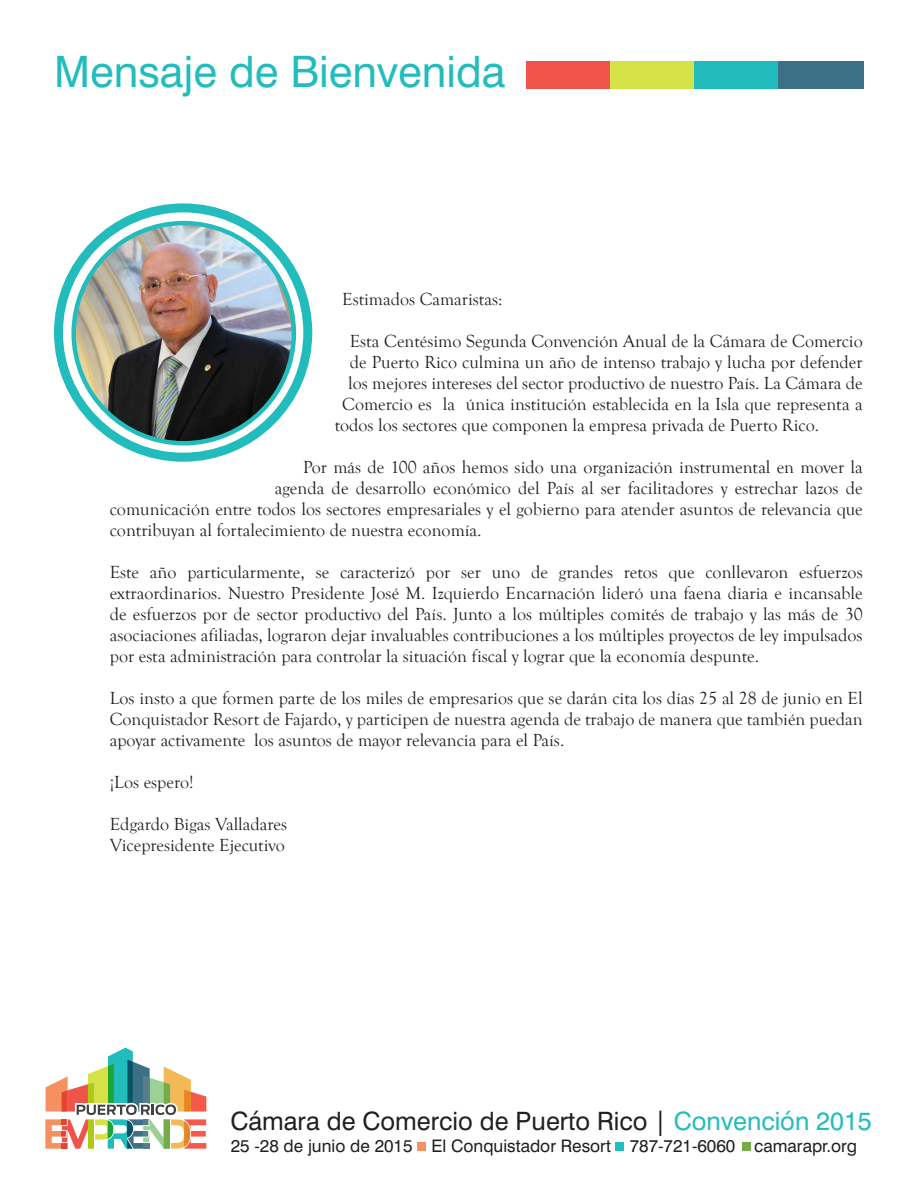
<style>
.page{position:relative;width:918px;height:1188px;background:#fff}
.page>*{position:absolute;margin:0;border:0;box-sizing:border-box;transform-origin:0 0}
.t1{font:43.35px "Swiss 721 BT";color:#22bcbd}
.t2{font:25.35px "Swiss 721 BT";color:#231f20}
.t3{font:18px/21px "Goudy Old Style T";color:#231f20;text-align:justify}
.t4{font:17.25px "Swiss 721 BT";color:#231f20}
.s1{color:#22bcbd}
</style>
<div class="page">
<svg style="left:45px;top:1048px;width:161px;height:101px"></svg>
<div style="left:417px;top:1142px;width:8px;height:9px;background:#f59160"></div>
<div style="left:615px;top:1142px;width:8px;height:9px;background:#22bcbd"></div>
<div style="left:742px;top:1142px;width:8px;height:9px;background:#77ab4a"></div>
<div style="left:526px;top:61px;width:85px;height:27px;background:#f05349"></div>
<div style="left:610px;top:61px;width:85px;height:27px;background:#d5e248"></div>
<div style="left:695px;top:61px;width:85px;height:27px;background:#22bcbd"></div>
<div style="left:779px;top:61px;width:85px;height:27px;background:#3b7086"></div>
<div style="left:54px;top:203px;width:258px;height:259px;border:9px solid #22bcbd;border-radius:50%"></div>
<img style="left:74px;top:223px;width:220px;height:220px;border-radius:110px">
<p class="t1" style="left:54px;top:45px;width:453px">Mensaje de Bienvenida</p>
<p class="t3" style="left:342px;top:289px;width:162px">Estimados Camaristas:</p>
<p class="t3" style="left:350px;top:331px;width:514px">Esta Centésimo Segunda Convención Anual de la Cámara de Comercio</p>
<p class="t3" style="left:350px;top:352px;width:514px">de Puerto Rico culmina un año de intenso trabajo y lucha por defender</p>
<p class="t3" style="left:348px;top:373px;width:516px">los mejores intereses del sector productivo de nuestro País. La Cámara de</p>
<p class="t3" style="left:342px;top:394px;width:522px">Comercio es la única institución establecida en la Isla que representa a</p>
<p class="t3" style="left:335px;top:415px;width:486px">todos los sectores que componen la empresa privada de Puerto Rico.</p>
<p class="t3" style="left:303px;top:457px;width:561px">Por más de 100 años hemos sido una organización instrumental en mover la</p>
<p class="t3" style="left:275px;top:478px;width:589px">agenda de desarrollo económico del País al ser facilitadores y estrechar lazos de</p>
<p class="t3" style="left:110px;top:499px;width:754px">comunicación entre todos los sectores empresariales y el gobierno para atender asuntos de relevancia que</p>
<p class="t3" style="left:110px;top:520px;width:373px">contribuyan al fortalecimiento de nuestra economía.</p>
<p class="t3" style="left:110px;top:562px;width:754px">Este año particularmente, se caracterizó por ser uno de grandes retos que conllevaron esfuerzos extraordinarios. Nuestro Presidente José M. Izquierdo Encarnación lideró una faena diaria e incansable de esfuerzos por de sector productivo del País. Junto a los múltiples comités de trabajo y las más de 30 asociaciones afiliadas, lograron dejar invaluables contribuciones a los múltiples proyectos de ley impulsados por esta administración para controlar la situación fiscal y lograr que la economía despunte.</p>
<p class="t3" style="left:110px;top:688px;width:754px">Los insto a que formen parte de los miles de empresarios que se darán cita los días 25 al 28 de junio en El Conquistador Resort de Fajardo, y participen de nuestra agenda de trabajo de manera que también puedan apoyar activamente los asuntos de mayor relevancia para el País.</p>
<p class="t3" style="left:110px;top:772px;width:85px">¡Los espero!</p>
<p class="t3" style="left:110px;top:814px;width:179px">Edgardo Bigas Valladares</p>
<p class="t3" style="left:110px;top:835px;width:176px">Vicepresidente Ejecutivo</p>
<p class="t2" style="left:230px;top:1106px;width:643px">Cámara de Comercio de Puerto Rico | <span class="s1">Convención 2015</span></p>
<p class="t4" style="left:231px;top:1136px;width:628px">25 -28 de junio de 2015 El Conquistador Resort 787-721-6060 camarapr.org</p>
</div>
